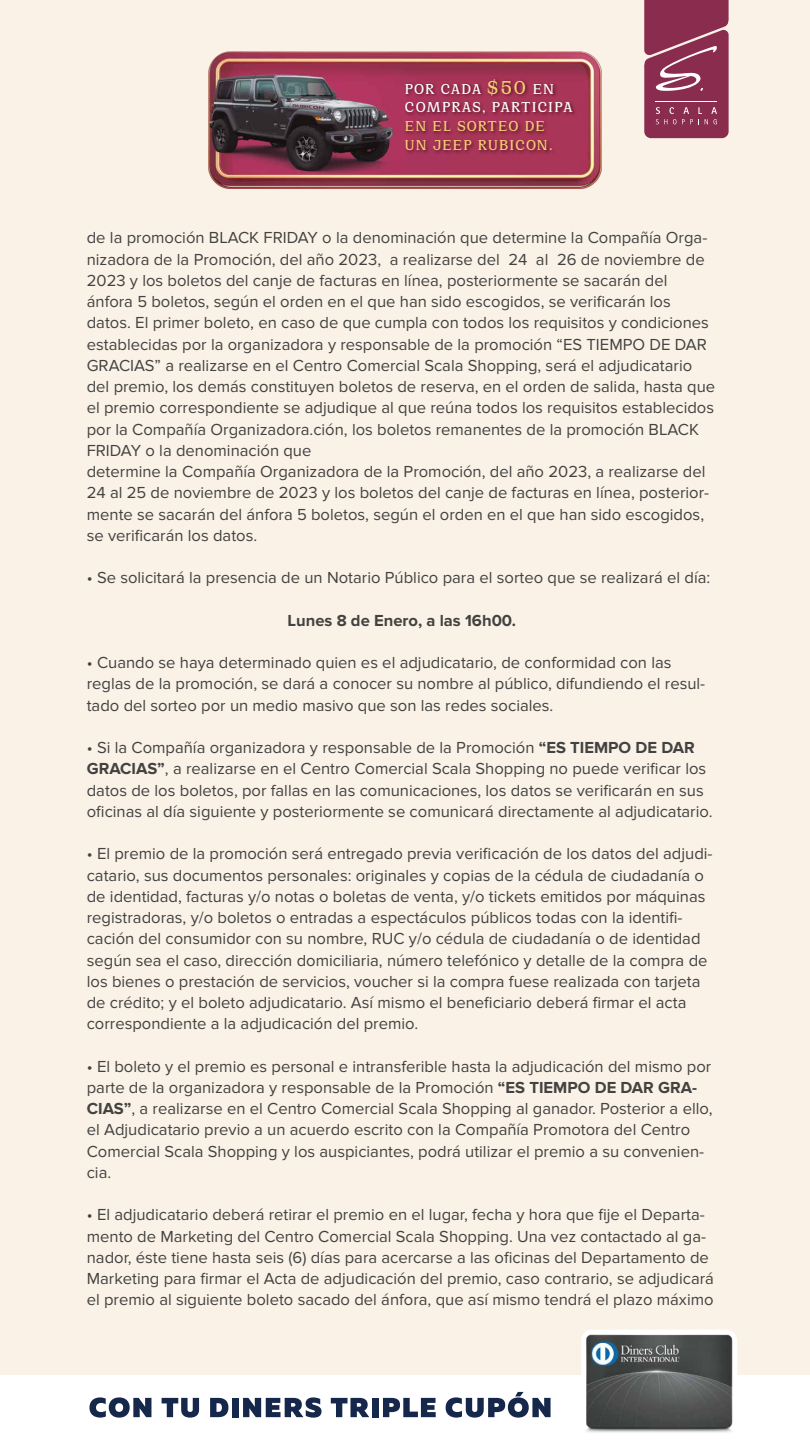
<style>
.page{position:relative;width:810px;height:1440px;background:#fbf2e7}
.page>*{position:absolute;margin:0;border:0;box-sizing:border-box;transform-origin:0 0}
.t1{font:16.58px/21.2px "Proxima Nova";color:#424241}
.t2{font:700 16.58px "Proxima Nova";color:#424241}
.t3{font:700 15.67px/18.8px "Cirka";letter-spacing:.075em;color:#fff}
.t4{font:700 15.67px/18.8px "Cirka";letter-spacing:.085em;color:#f7ce76}
.s1{font-size:20.33px;color:#f5cf73}
.s2{font-weight:700}
</style>
<div class="page">
<svg style="left:644px;top:0;width:85px;height:138px;background:#933d5c"></svg>
<img style="left:209px;top:51px;width:392px;height:137px">
<img style="left:402px;top:61px;width:183px;height:119px">
<div style="left:0;top:1375px;width:810px;height:65px;background:#fff"></div>
<div style="left:581px;top:1330px;width:156px;height:85px;background:#fff;border-radius:11px"></div>
<svg style="left:89px;top:1397px;width:62px;height:21px"></svg>
<svg style="left:162px;top:1398px;width:37px;height:20px"></svg>
<svg style="left:210px;top:1398px;width:18px;height:19px"></svg>
<div style="left:232px;top:1398px;width:7px;height:19px;background:#15274a"></div>
<svg style="left:243px;top:1397px;width:79px;height:21px"></svg>
<svg style="left:331px;top:1398px;width:38px;height:19px"></svg>
<div style="left:372px;top:1398px;width:6px;height:19px;background:#15274a"></div>
<svg style="left:383px;top:1398px;width:53px;height:19px"></svg>
<svg style="left:446px;top:1392px;width:105px;height:26px"></svg>
<img style="left:581px;top:1332px;width:156px;height:101px">
<p class="t3" style="left:405px;top:79px;width:169px">POR CADA <span class="s1">$50</span> EN<br>COMPRAS, PARTICIPA</p>
<p class="t4" style="left:405px;top:117px;width:149px">EN EL SORTEO DE<br>UN JEEP RUBICON.</p>
<p class="t1" style="left:87px;top:228px;width:630px">de la promoción BLACK FRIDAY o la denominación que determine la Compañía Orga&shy;nizadora de la Promoción, del año 2023, a realizarse del 24 al 26 de noviembre de 2023 y los boletos del canje de facturas en línea, posteriormente se sacarán del ánfora 5 boletos, según el orden en el que han sido escogidos, se verificarán los datos. El primer boleto, en caso de que cumpla con todos los requisitos y condiciones establecidas por la organizadora y responsable de la promoción “ES TIEMPO DE DAR GRACIAS” a realizarse en el Centro Comercial Scala Shopping, será el adjudicatario del premio, los demás constituyen boletos de reserva, en el orden de salida, hasta que el premio correspondiente se adjudique al que reúna todos los requisitos establecidos por la Compañía Organizadora.ción, los boletos remanentes de la promoción BLACK FRIDAY o la denominación que<br>determine la Compañía Organizadora de la Promoción, del año 2023, a realizarse del 24 al 25 de noviembre de 2023 y los boletos del canje de facturas en línea, posterior&shy;mente se sacarán del ánfora 5 boletos, según el orden en el que han sido escogidos, se verificarán los datos.</p>
<p class="t1" style="left:87px;top:567px;width:625px">• Se solicitará la presencia de un Notario Público para el sorteo que se realizará el día:</p>
<p class="t2" style="left:288px;top:611px;width:230px">Lunes 8 de Enero, a las 16h00.</p>
<p class="t1" style="left:87px;top:652px;width:620px">• Cuando se haya determinado quien es el adjudicatario, de conformidad con las reglas de la promoción, se dará a conocer su nombre al público, difundiendo el resul&shy;tado del sorteo por un medio masivo que son las redes sociales.</p>
<p class="t1" style="left:87px;top:737px;width:627px">• Si la Compañía organizadora y responsable de la Promoción <span class="s2">“ES TIEMPO DE DAR GRACIAS”</span>, a realizarse en el Centro Comercial Scala Shopping no puede verificar los datos de los boletos, por fallas en las comunicaciones, los datos se verificarán en sus oficinas al día siguiente y posteriormente se comunicará directamente al adjudicatario.</p>
<p class="t1" style="left:87px;top:843px;width:627px">• El premio de la promoción será entregado previa verificación de los datos del adjudi&shy;catario, sus documentos personales: originales y copias de la cédula de ciudadanía o de identidad, facturas y/o notas o boletas de venta, y/o tickets emitidos por máquinas registradoras, y/o boletos o entradas a espectáculos públicos todas con la identifi&shy;cación del consumidor con su nombre, RUC y/o cédula de ciudadanía o de identidad según sea el caso, dirección domiciliaria, número telefónico y detalle de la compra de los bienes o prestación de servicios, voucher si la compra fuese realizada con tarjeta de crédito; y el boleto adjudicatario. Así mismo el beneficiario deberá firmar el acta correspondiente a la adjudicación del premio.</p>
<p class="t1" style="left:87px;top:1056px;width:627px">• El boleto y el premio es personal e intransferible hasta la adjudicación del mismo por parte de la organizadora y responsable de la Promoción <span class="s2">“ES TIEMPO DE DAR GRA-CIAS”</span>, a realizarse en el Centro Comercial Scala Shopping al ganador. Posterior a ello, el Adjudicatario previo a un acuerdo escrito con la Compañía Promotora del Centro Comercial Scala Shopping y los auspiciantes, podrá utilizar el premio a su convenien&shy;cia.</p>
<p class="t1" style="left:87px;top:1205px;width:629px">• El adjudicatario deberá retirar el premio en el lugar, fecha y hora que fije el Departa&shy;mento de Marketing del Centro Comercial Scala Shopping. Una vez contactado al ga&shy;nador, éste tiene hasta seis (6) días para acercarse a las oficinas del Departamento de Marketing para firmar el Acta de adjudicación del premio, caso contrario, se adjudicará el premio al siguiente boleto sacado del ánfora, que así mismo tendrá el plazo máximo</p>
</div>
